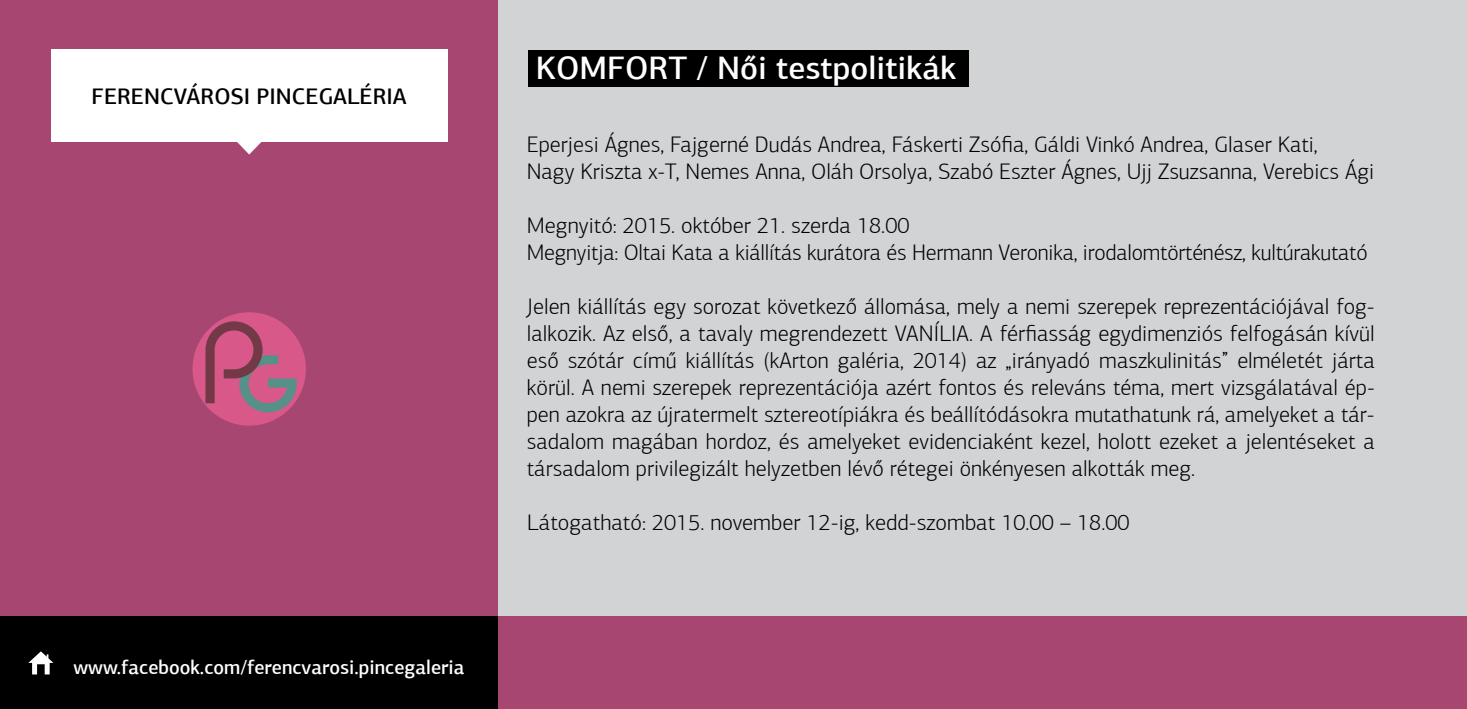
<style>
.page{position:relative;width:1467px;height:709px;background:#fff}
.page>*{position:absolute;margin:0;border:0;box-sizing:border-box;transform-origin:0 0}
.t1{font:500 32.5px "PF Agora Sans Pro";color:#fff}
.t2{font:300 22.5px/27px "PF Agora Sans Pro";color:#000}
.t3{font:500 22.5px "PF Agora Sans Pro";color:#000}
.t4{font:500 20px "PF Agora Sans Pro";color:#fff}
</style>
<div class="page">
<div style="left:0;top:0;width:498px;height:709px;background:#a74771"></div>
<div style="left:51px;top:50px;width:397px;height:92px;background:#fff"></div>
<svg style="left:237px;top:142px;width:24px;height:12px"></svg>
<div style="left:0;top:617px;width:498px;height:92px;background:#000"></div>
<svg style="left:28px;top:651px;width:25px;height:23px"></svg>
<div style="left:193px;top:312px;width:113px;height:113px;background:#d75889;border-radius:50%"></div>
<div style="left:498px;top:0;width:969px;height:709px;background:#d1d3d4"></div>
<div style="left:528px;top:50px;width:441px;height:37px;background:#000"></div>
<div style="left:498px;top:617px;width:969px;height:92px;background:#a74771"></div>
<svg style="left:206px;top:321px;width:90px;height:91px"></svg>
<p class="t3" style="left:92px;top:83px;width:14px">ferencvárosi</p>
<p class="t3" style="left:257px;top:83px;width:14px">pincegaléria</p>
<p class="t4" style="left:73px;top:655px;width:393px">www.facebook.com/ferencvarosi.pincegaleria</p>
<h1 class="t1" style="left:536px;top:48px;width:422px">KOMFORT / Női testpolitikák</h1>
<p class="t2" style="left:527px;top:131px;width:849px">Eperjesi Ágnes, Fajgerné Dudás Andrea, Fáskerti Zsófia, Gáldi Vinkó Andrea, Glaser Kati,<br>Nagy Kriszta x-T, Nemes Anna, Oláh Orsolya, Szabó Eszter Ágnes, Ujj Zsuzsanna, Verebics Ági</p>
<p class="t2" style="left:527px;top:212px;width:842px">Megnyitó: 2015. október 21. szerda 18.00<br>Megnyitja: Oltai Kata a kiállítás kurátora és Hermann Veronika, irodalomtörténész, kultúrakutató</p>
<p class="t2" style="left:527px;top:293px;width:850px;text-align:justify">Jelen kiállítás egy sorozat következő állomása, mely a nemi szerepek reprezentációjával fog&shy;lalkozik. Az első, a tavaly megrendezett VANÍLIA. A férfiasság egydimenziós felfogásán kívül eső szótár című kiállítás (kArton galéria, 2014) az „irányadó maszkulinitás” elméletét járta körül. A nemi szerepek reprezentációja azért fontos és releváns téma, mert vizsgálatával ép&shy;pen azokra az újratermelt sztereotípiákra és beállítódásokra mutathatunk rá, amelyeket a tár&shy;sadalom magában hordoz, és amelyeket evidenciaként kezel, holott ezeket a jelentéseket a társadalom privilegizált helyzetben lévő rétegei önkényesen alkották meg.</p>
<p class="t2" style="left:527px;top:509px;width:604px">Látogatható: 2015. november 12-ig, kedd-szombat 10.00 – 18.00</p>
</div>
